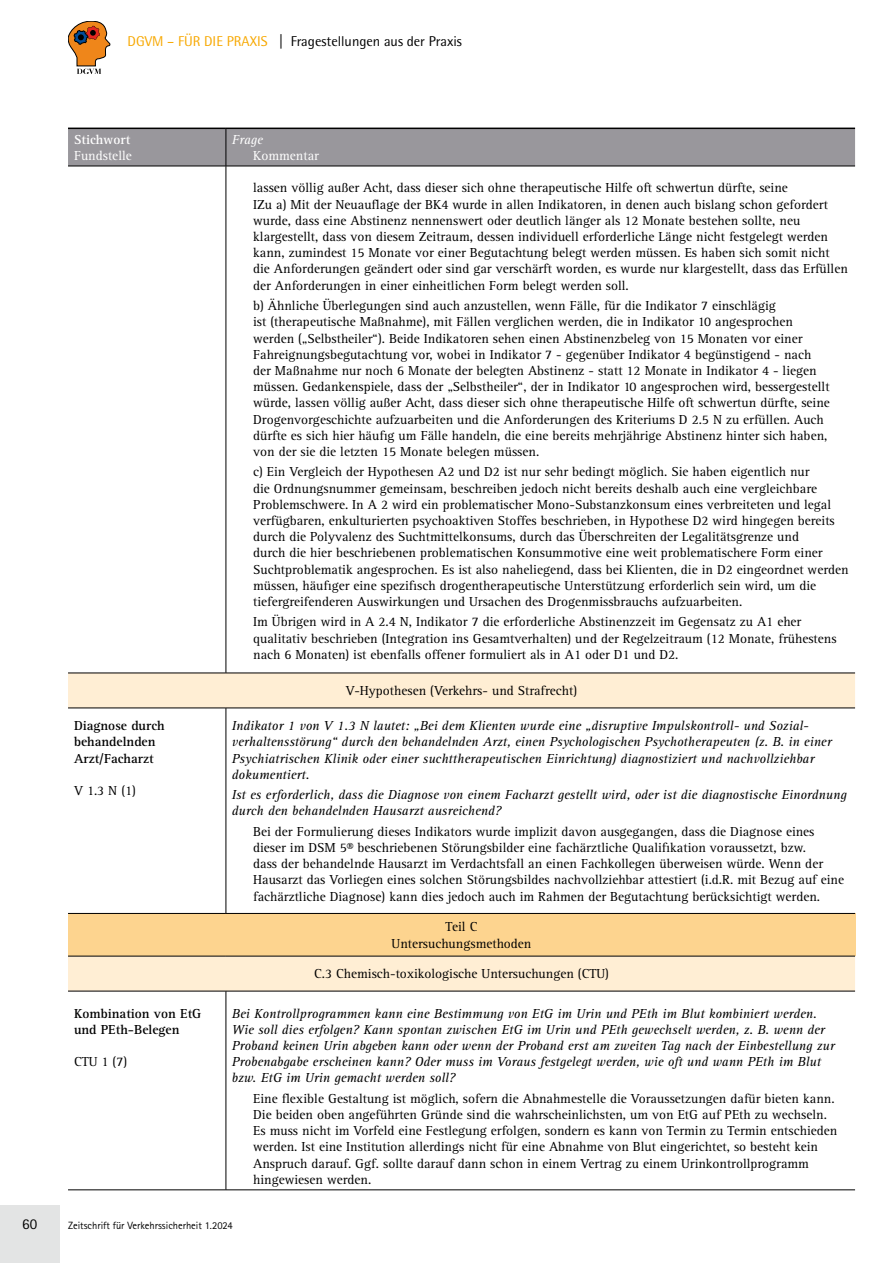
<style>
.page{position:relative;width:893px;height:1263px;background:#fff}
.page>*{position:absolute;margin:0;border:0;box-sizing:border-box;transform-origin:0 0}
.t1{font:15px "Rotis Sans Serif W1 G";color:#000}
.t2{font:14.25px "Rotis Semi Sans W1 G";color:#000}
.t3{font:13.5px/16.2px "Rotis Serif W1 G";color:#000}
.t4{font:italic 13.5px/16.2px "Rotis Serif W1 G";color:#000}
.t5{font:700 13.5px/16.2px "Rotis Serif W1 G";color:#000}
.t6{font:13.5px "Rotis Serif W1 G";color:#fff}
.t7{font:700 13.5px "Rotis Serif W1 G";color:#fff}
.t8{font:italic 13.5px "Rotis Serif W1 G";color:#fff}
.t9{font:10.5px "Rotis Sans Serif W1 G";color:#000}
.s1{color:#f7a800}
</style>
<div class="page">
<div style="left:0;top:1205px;width:60px;height:58px;background:#e3e4e4"></div>
<div style="left:68px;top:129px;width:787px;height:37px;background:#99979c"></div>
<svg style="left:68px;top:674px;width:787px;height:317px"></svg>
<div style="left:68px;top:913px;width:787px;height:43px;background:#fdd48f"></div>
<hr style="left:226px;top:166px;width:1px;height:507px;background:#000">
<hr style="left:68px;top:673px;width:158px;height:1px;background:#000">
<hr style="left:226px;top:673px;width:629px;height:1px;background:#000">
<hr style="left:68px;top:708px;width:158px;height:1px;background:#000">
<hr style="left:226px;top:708px;width:629px;height:1px;background:#000">
<hr style="left:226px;top:708px;width:1px;height:205px;background:#000">
<hr style="left:68px;top:913px;width:158px;height:1px;background:#000">
<hr style="left:226px;top:913px;width:629px;height:1px;background:#000">
<hr style="left:68px;top:956px;width:158px;height:1px;background:#000">
<hr style="left:226px;top:956px;width:629px;height:1px;background:#000">
<hr style="left:68px;top:991px;width:158px;height:1px;background:#000">
<hr style="left:226px;top:991px;width:629px;height:1px;background:#000">
<hr style="left:226px;top:991px;width:1px;height:199px;background:#000">
<hr style="left:68px;top:1189px;width:158px;height:1px;background:#000">
<hr style="left:226px;top:1189px;width:629px;height:1px;background:#000">
<hr style="left:68px;top:166px;width:158px;height:1px;background:#000">
<hr style="left:226px;top:166px;width:629px;height:1px;background:#000">
<hr style="left:226px;top:129px;width:1px;height:37px;background:#000">
<hr style="left:68px;top:128px;width:158px;height:1px;background:#000">
<hr style="left:226px;top:128px;width:629px;height:1px;background:#000">
<svg style="left:68px;top:21px;width:42px;height:53px"></svg>
<p class="t2" style="left:128px;top:33px;width:336px"><span class="s1">DGVM – für die Praxis</span> | Fragestellungen aus der Praxis</p>
<p class="t7" style="left:74px;top:131px;width:58px">Stichwort</p>
<p class="t6" style="left:74px;top:147px;width:59px">Fundstelle</p>
<p class="t8" style="left:232px;top:131px;width:32px">Frage</p>
<p class="t6" style="left:253px;top:147px;width:67px">Kommentar</p>
<p class="t3" style="left:253px;top:180px;width:596px">lassen völlig außer Acht, dass dieser sich ohne therapeutische Hilfe oft schwertun dürfte, seine<br>IZu a) Mit der Neuauflage der BK4 wurde in allen Indikatoren, in denen auch bislang schon gefordert wurde, dass eine Abstinenz nennenswert oder deutlich länger als 12 Monate bestehen sollte, neu klargestellt, dass von diesem Zeitraum, dessen individuell erforderliche Länge nicht festgelegt werden kann, zumindest 15 Monate vor einer Begutachtung belegt werden müssen. Es haben sich somit nicht die Anforderungen geändert oder sind gar verschärft worden, es wurde nur klargestellt, dass das Erfüllen der Anforderungen in einer einheitlichen Form belegt werden soll.</p>
<p class="t3" style="left:253px;top:298px;width:578px">b) Ähnliche Überlegungen sind auch anzustellen, wenn Fälle, für die Indikator 7 einschlägig<br>ist (therapeutische Maßnahme), mit Fällen verglichen werden, die in Indikator 10 angesprochen werden („Selbstheiler“). Beide Indikatoren sehen einen Abstinenzbeleg von 15 Monaten vor einer Fahreignungsbegutachtung vor, wobei in Indikator 7 - gegenüber Indikator 4 begünstigend - nach der Maßnahme nur noch 6 Monate der belegten Abstinenz - statt 12 Monate in Indikator 4 - liegen müssen. Gedankenspiele, dass der „Selbstheiler“, der in Indikator 10 angesprochen wird, bessergestellt würde, lassen völlig außer Acht, dass dieser sich ohne therapeutische Hilfe oft schwertun dürfte, seine Drogenvorgeschichte aufzuarbeiten und die Anforderungen des Kriteriums D 2.5 N zu erfüllen. Auch dürfte es sich hier häufig um Fälle handeln, die eine bereits mehrjährige Abstinenz hinter sich haben, von der sie die letzten 15 Monate belegen müssen.</p>
<p class="t3" style="left:253px;top:464px;width:597px">c) Ein Vergleich der Hypothesen A2 und D2 ist nur sehr bedingt möglich. Sie haben eigentlich nur<br>die Ordnungsnummer gemeinsam, beschreiben jedoch nicht bereits deshalb auch eine vergleichbare Problemschwere. In A 2 wird ein problematischer Mono-Substanzkonsum eines verbreiteten und legal verfügbaren, enkulturierten psychoaktiven Stoffes beschrieben, in Hypothese D2 wird hingegen bereits durch die Polyvalenz des Suchtmittelkonsums, durch das Überschreiten der Legalitätsgrenze und<br>durch die hier beschriebenen problematischen Konsummotive eine weit problematischere Form einer Suchtproblematik angesprochen. Es ist also naheliegend, dass bei Klienten, die in D2 eingeordnet werden müssen, häufiger eine spezifisch drogentherapeutische Unterstützung erforderlich sein wird, um die tiefergreifenderen Auswirkungen und Ursachen des Drogenmissbrauchs aufzuarbeiten.</p>
<p class="t3" style="left:253px;top:614px;width:585px">Im Übrigen wird in A 2.4 N, Indikator 7 die erforderliche Abstinenzzeit im Gegensatz zu A1 eher qualitativ beschrieben (Integration ins Gesamtverhalten) und der Regelzeitraum (12 Monate, frühestens nach 6 Monaten) ist ebenfalls offener formuliert als in A1 oder D1 und D2.</p>
<p class="t3" style="left:346px;top:683px;width:233px">V-Hypothesen (Verkehrs- und Strafrecht)</p>
<p class="t5" style="left:74px;top:717px;width:92px">Diagnose durch behandelnden<br>Arzt/Facharzt</p>
<p class="t3" style="left:74px;top:782px;width:63px">V 1.3 N (1)</p>
<p class="t4" style="left:232px;top:718px;width:601px">Indikator 1 von V 1.3 N lautet: „Bei dem Klienten wurde eine „disruptive Impulskontroll- und Sozial&shy;verhaltensstörung“ durch den behandelnden Arzt, einen Psychologischen Psychotherapeuten (z. B. in einer Psychiatrischen Klinik oder einer suchttherapeutischen Einrichtung) diagnostiziert und nachvollziehbar dokumentiert.</p>
<p class="t4" style="left:232px;top:787px;width:616px">Ist es erforderlich, dass die Diagnose von einem Facharzt gestellt wird, oder ist die diagnostische Einordnung durch den behandelnden Hausarzt ausreichend?</p>
<p class="t3" style="left:253px;top:823px;width:592px">Bei der Formulierung dieses Indikators wurde implizit davon ausgegangen, dass die Diagnose eines dieser im DSM 5® beschriebenen Störungsbilder eine fachärztliche Qualifikation voraussetzt, bzw.<br>dass der behandelnde Hausarzt im Verdachtsfall an einen Fachkollegen überweisen würde. Wenn der Hausarzt das Vorliegen eines solchen Störungsbildes nachvollziehbar attestiert (i.d.R. mit Bezug auf eine fachärztliche Diagnose) kann dies jedoch auch im Rahmen der Begutachtung berücksichtigt werden.</p>
<p class="t3" style="left:392px;top:919px;width:141px;text-align:center">Teil C<br>Untersuchungsmethoden</p>
<p class="t3" style="left:314px;top:966px;width:296px">C.3 Chemisch-toxikologische Untersuchungen (CTU)</p>
<p class="t5" style="left:74px;top:1005px;width:129px">Kombination von EtG und PEth-Belegen</p>
<p class="t3" style="left:74px;top:1053px;width:55px">CTU 1 (7)</p>
<p class="t4" style="left:232px;top:1005px;width:604px">Bei Kontrollprogrammen kann eine Bestimmung von EtG im Urin und PEth im Blut kombiniert werden.<br>Wie soll dies erfolgen? Kann spontan zwischen EtG im Urin und PEth gewechselt werden, z. B. wenn der Proband keinen Urin abgeben kann oder wenn der Proband erst am zweiten Tag nach der Einbestellung zur Probenabgabe erscheinen kann? Oder muss im Voraus festgelegt werden, wie oft und wann PEth im Blut bzw. EtG im Urin gemacht werden soll?</p>
<p class="t3" style="left:253px;top:1090px;width:586px">Eine flexible Gestaltung ist möglich, sofern die Abnahmestelle die Voraussetzungen dafür bieten kann.<br>Die beiden oben angeführten Gründe sind die wahrscheinlichsten, um von EtG auf PEth zu wechseln.<br>Es muss nicht im Vorfeld eine Festlegung erfolgen, sondern es kann von Termin zu Termin entschieden werden. Ist eine Institution allerdings nicht für eine Abnahme von Blut eingerichtet, so besteht kein Anspruch darauf. Ggf. sollte darauf dann schon in einem Vertrag zu einem Urinkontrollprogramm hingewiesen werden.</p>
<p class="t1" style="left:22px;top:1215px;width:16px">60</p>
<p class="t9" style="left:68px;top:1219px;width:166px">Zeitschrift für Verkehrssicherheit 1.2024</p>
</div>
